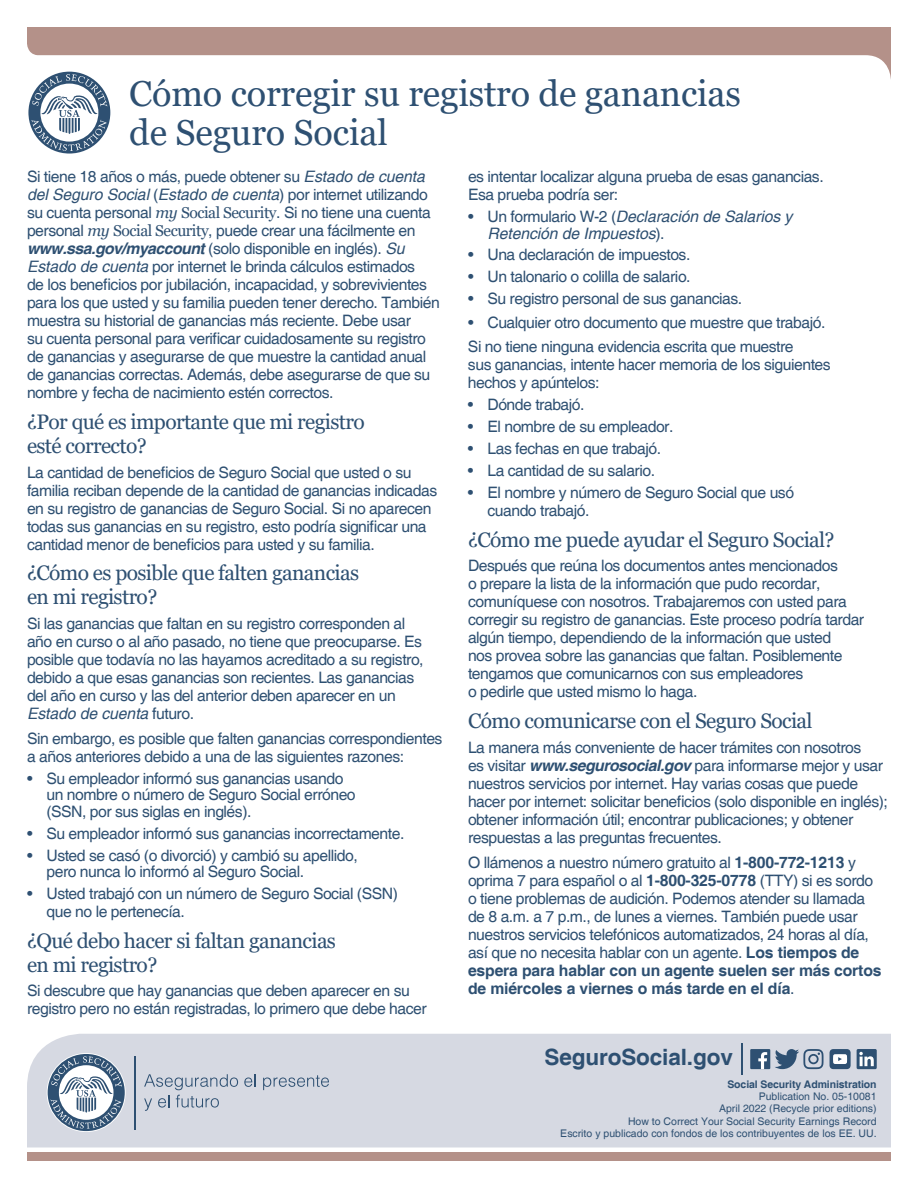
<style>
.page{position:relative;width:918px;height:1188px;background:#fff}
.page>*{position:absolute;margin:0;border:0;box-sizing:border-box;transform-origin:0 0}
.t1{font:36px/39px "Georgia";letter-spacing:-.005em;color:#2e5072}
.t2{font:700 22.5px "Helvetica";letter-spacing:-.005em;color:#2e5072}
.t3{font:21px/24px "Georgia";letter-spacing:-.03em;color:#2e5072}
.t4{font:15.75px/18px "Helvetica";letter-spacing:-.03em;color:#2e5072}
.t5{font:italic 15.75px/16.5px "Helvetica";letter-spacing:-.005em;color:#2e5072}
.t6{font:10.5px "Helvetica";color:#2e5072}
.t7{font:700 10.5px "Helvetica";letter-spacing:-.01em;color:#2e5072}
.s1{font-style:italic}
.s2{font-family:"Georgia";font-style:italic}
.s3{font-family:"Georgia"}
.s4{font-weight:700;font-style:italic}
.s5{font-style:normal}
.s6{font-weight:700}
</style>
<div class="page">
<div style="left:27px;top:1153px;width:864px;height:8px;background:#b49189"></div>
<div style="left:27px;top:1034px;width:864px;height:113px;background:#d6d9e2"></div>
<svg style="left:27px;top:27px;width:864px;height:52px;fill:#b49189"></svg>
<hr style="left:741px;top:1043px;width:1px;height:32px;background:#2e5072">
<div style="left:750px;top:1049px;width:20px;height:20px;background:#2e5072"></div>
<svg style="left:758px;top:1052px;width:9px;height:17px"></svg>
<svg style="left:775px;top:1049px;width:49px;height:20px"></svg>
<svg style="left:830px;top:1049px;width:21px;height:20px"></svg>
<svg style="left:857px;top:1049px;width:20px;height:20px"></svg>
<svg style="left:28px;top:72px;width:82px;height:82px"></svg>
<svg style="left:32px;top:74px;width:75px;height:77px"></svg>
<svg style="left:244px;top:1074px;width:12px;height:13px"></svg>
<svg style="left:263px;top:1075px;width:66px;height:15px"></svg>
<svg style="left:144px;top:1074px;width:94px;height:37px;background:#bfc6d2"></svg>
<hr style="left:134px;top:1056px;width:1px;height:73px;background:#2e5072">
<div style="left:48px;top:1054px;width:77px;height:77px;background:#2e5072;border-radius:50%"></div>
<svg style="left:51px;top:1056px;width:71px;height:73px"></svg>
<h1 class="t1" style="left:129px;top:75px;width:613px">Cómo corregir su registro de ganancias de Seguro Social</h1>
<p class="t4" style="left:27px;top:168px;width:414px">Si tiene 18 años o más, puede obtener su <span class="s1">Estado de cuenta del Seguro Social</span> (<span class="s1">Estado de cuenta</span>) por internet utilizando su cuenta personal <span class="s2">my</span> <span class="s3">Social Security</span>. Si no tiene una cuenta personal <span class="s2">my</span> <span class="s3">Social Security</span>, puede crear una fácilmente en <span class="s4">www.ssa.gov/myaccount</span> (solo disponible en inglés). <span class="s1">Su Estado de cuenta</span> por internet le brinda cálculos estimados<br>de los beneficios por jubilación, incapacidad, y sobrevivientes para los que usted y su familia pueden tener derecho. También muestra su historial de ganancias más reciente. Debe usar<br>su cuenta personal para verificar cuidadosamente su registro de ganancias y asegurarse de que muestre la cantidad anual de ganancias correctas. Además, debe asegurarse de que su nombre y fecha de nacimiento estén correctos.</p>
<h1 class="t3" style="left:27px;top:410px;width:339px">¿Por qué es importante que mi registro esté correcto?</h1>
<p class="t4" style="left:27px;top:464px;width:412px">La cantidad de beneficios de Seguro Social que usted o su familia reciban depende de la cantidad de ganancias indicadas en su registro de ganancias de Seguro Social. Si no aparecen todas sus ganancias en su registro, esto podría significar una cantidad menor de beneficios para usted y su familia.</p>
<h1 class="t3" style="left:27px;top:562px;width:334px">¿Cómo es posible que falten ganancias en mi registro?</h1>
<p class="t4" style="left:27px;top:615px;width:398px">Si las ganancias que faltan en su registro corresponden al año en curso o al año pasado, no tiene que preocuparse. Es posible que todavía no las hayamos acreditado a su registro, debido a que esas ganancias son recientes. Las ganancias del año en curso y las del anterior deben aparecer en un <span class="s1">Estado de cuenta</span> futuro.</p>
<p class="t4" style="left:27px;top:730px;width:417px">Sin embargo, es posible que falten ganancias correspondientes a años anteriores debido a una de las siguientes razones:</p>
<p class="t4" style="left:46px;top:771px;width:311px;line-height:16.5px;text-indent:-19px">• Su empleador informó sus ganancias usando un nombre o número de Seguro Social erróneo (SSN, por sus siglas en inglés).</p>
<p class="t4" style="left:27px;top:825px;width:379px">• Su empleador informó sus ganancias incorrectamente.</p>
<p class="t4" style="left:46px;top:847px;width:313px;line-height:16.5px;text-indent:-19px">• Usted se casó (o divorció) y cambió su apellido, pero nunca lo informó al Seguro Social.</p>
<p class="t4" style="left:46px;top:885px;width:353px;text-indent:-19px">• Usted trabajó con un número de Seguro Social (SSN) que no le pertenecía.</p>
<h1 class="t3" style="left:27px;top:929px;width:311px">¿Qué debo hacer si faltan ganancias en mi registro?</h1>
<p class="t4" style="left:27px;top:983px;width:401px">Si descubre que hay ganancias que deben aparecer en su registro pero no están registradas, lo primero que debe hacer</p>
<p class="t4" style="left:468px;top:168px;width:357px">es intentar localizar alguna prueba de esas ganancias.<br>Esa prueba podría ser:</p>
<p class="t5" style="left:487px;top:209px;width:307px;text-indent:-19px"><span class="s5">• Un formulario W-2 (</span>Declaración de Salarios y<br>Retención de Impuestos<span class="s5">).</span></p>
<p class="t4" style="left:468px;top:246px;width:224px">• Una declaración de impuestos.</p>
<p class="t4" style="left:468px;top:268px;width:224px">• Un talonario o colilla de salario.</p>
<p class="t4" style="left:468px;top:290px;width:276px">• Su registro personal de sus ganancias.</p>
<p class="t4" style="left:468px;top:314px;width:359px">• Cualquier otro documento que muestre que trabajó.</p>
<p class="t4" style="left:468px;top:338px;width:364px">Si no tiene ninguna evidencia escrita que muestre<br>sus ganancias, intente hacer memoria de los siguientes hechos y apúntelos:</p>
<p class="t4" style="left:468px;top:396px;width:118px">• Dónde trabajó.</p>
<p class="t4" style="left:468px;top:418px;width:207px">• El nombre de su empleador.</p>
<p class="t4" style="left:468px;top:440px;width:195px">• Las fechas en que trabajó.</p>
<p class="t4" style="left:468px;top:462px;width:189px">• La cantidad de su salario.</p>
<p class="t4" style="left:487px;top:484px;width:308px;text-indent:-19px">• El nombre y número de Seguro Social que usó cuando trabajó.</p>
<h1 class="t3" style="left:468px;top:528px;width:368px">¿Cómo me puede ayudar el Seguro Social?</h1>
<p class="t4" style="left:468px;top:557px;width:398px">Después que reúna los documentos antes mencionados<br>o prepare la lista de la información que pudo recordar, comuníquese con nosotros. Trabajaremos con usted para corregir su registro de ganancias. Este proceso podría tardar algún tiempo, dependiendo de la información que usted<br>nos provea sobre las ganancias que faltan. Posiblemente tengamos que comunicarnos con sus empleadores<br>o pedirle que usted mismo lo haga.</p>
<h1 class="t3" style="left:468px;top:709px;width:346px">Cómo comunicarse con el Seguro Social</h1>
<p class="t4" style="left:468px;top:739px;width:422px">La manera más conveniente de hacer trámites con nosotros<br>es visitar <span class="s4">www.segurosocial.gov</span> para informarse mejor y usar nuestros servicios por internet. Hay varias cosas que puede hacer por internet: solicitar beneficios (solo disponible en inglés); obtener información útil; encontrar publicaciones; y obtener respuestas a las preguntas frecuentes.</p>
<p class="t4" style="left:468px;top:854px;width:415px">O llámenos a nuestro número gratuito al <span class="s6">1-800-772-1213</span> y oprima 7 para español o al <span class="s6">1-800-325-0778</span> (TTY) si es sordo o tiene problemas de audición. Podemos atender su llamada de 8 a.m. a 7 p.m., de lunes a viernes. También puede usar nuestros servicios telefónicos automatizados, 24 horas al día, así que no necesita hablar con un agente. <span class="s6">Los tiempos de espera para hablar con un agente suelen ser más cortos de miércoles a viernes o más tarde en el día</span>.</p>
<p class="t2" style="left:544px;top:1043px;width:190px">SeguroSocial.gov</p>
<p class="t7" style="left:727px;top:1078px;width:151px">Social Security Administration</p>
<p class="t6" style="left:759px;top:1090px;width:119px">Publication No. 05-10081</p>
<p class="t6" style="left:719px;top:1103px;width:159px">April 2022 (Recycle prior editions)</p>
<p class="t6" style="left:628px;top:1115px;width:250px">How to Correct Your Social Security Earnings Record</p>
<p class="t6" style="left:560px;top:1127px;width:318px">Escrito y publicado con fondos de los contribuyentes de los EE. UU.</p>
</div>
